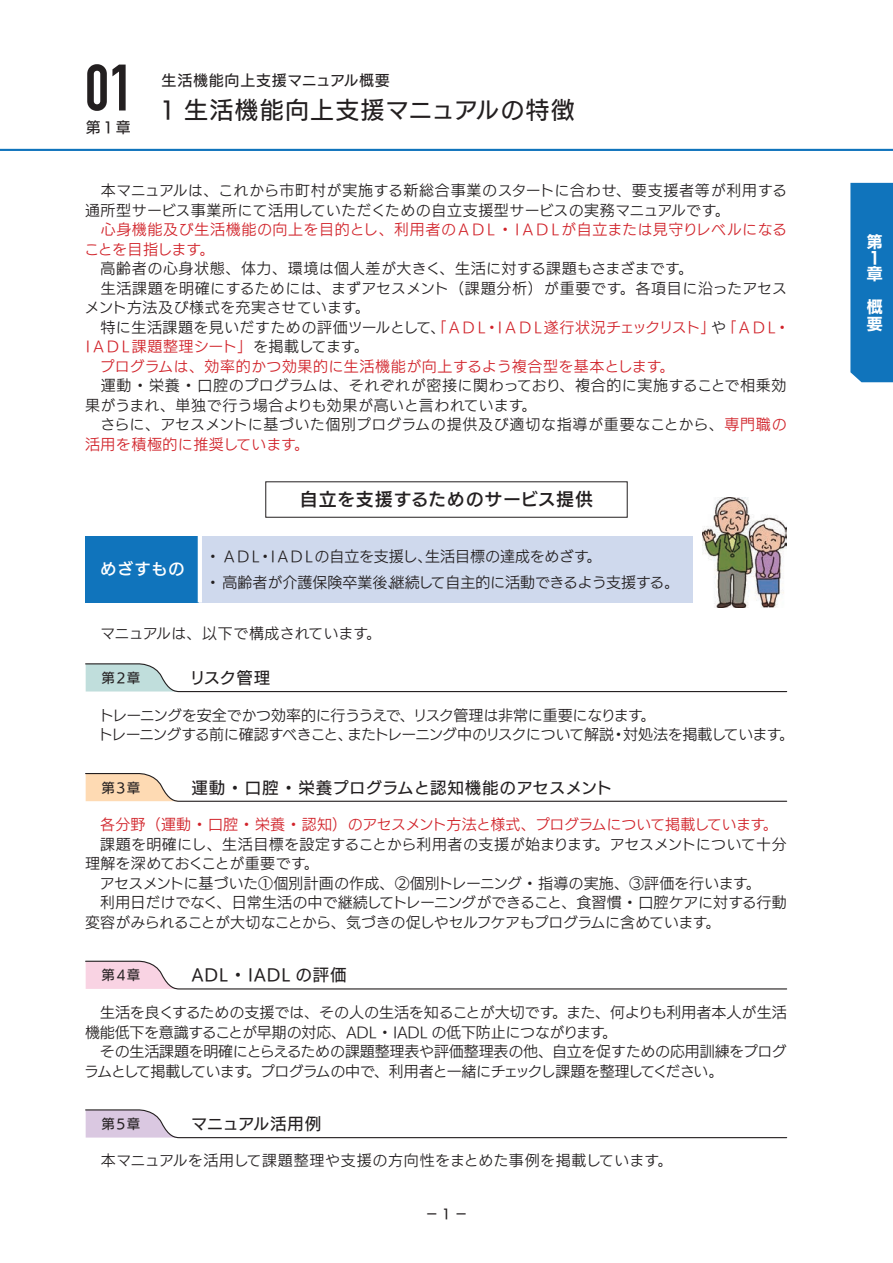
<style>
.page{position:relative;width:893px;height:1263px;background:#fff}
.page>*{position:absolute;margin:0;border:0;box-sizing:border-box;transform-origin:0 0}
.t1{font:700 64.5px "DIN Condensed";color:#231f20}
.t2{font:24px "UD Kakugo Small Pr 6 N M";letter-spacing:.05em;color:#231f20}
.t3{font:18px "UD Kakugo Small Pr 6 N DB";letter-spacing:.04em;color:#231f20}
.t4{font:16.5px "UD Kakugo Small Pr 6 N M";letter-spacing:.02em;color:#231f20}
.t5{font:16.5px "UD Kakugo Small Pr 6 N M";letter-spacing:.05em;color:#231f20}
.t6{font:16.5px "UD Kakugo Small Pr 6 N M";letter-spacing:-.05em;color:#231f20}
.t7{font:16.5px "UD Kakugo Small Pr 6 N DB";letter-spacing:.025em;color:#fff}
.t8{font:16.5px/16.2px "UD Kakugo Small Pr 6 N B";color:#fff}
.t9{font:15px/19.5px "UD Kakugo Small Pr 6 N R";letter-spacing:-.01em;color:#231f20}
.t10{font:15px/19.5px "UD Kakugo Small Pr 6 N R";letter-spacing:.03em;color:#231f20}
.t11{font:15px/19.5px "UD Kakugo Small Pr 6 N R";letter-spacing:.04em;color:#231f20}
.t12{font:15px/19.5px "UD Kakugo Small Pr 6 N R";letter-spacing:-.03em;color:#231f20}
.t13{font:15px "UD Kakugo Small Pr 6 N R";letter-spacing:-.025em;color:#d1232a}
.t14{font:15px/19.5px "UD Kakugo Small Pr 6 N R";letter-spacing:.01em;color:#d1232a}
.t15{font:15px "UD Kakugo Small Pr 6 N R";letter-spacing:-.01em;color:#d1232a}
.t16{font:15px "UD Kakugo Small Pr 6 N R";letter-spacing:.03em;color:#d1232a}
.t17{font:15px "UD Kakugo Small Pr 6 N R";letter-spacing:.02em;color:#231f20}
.t18{font:15px "UD Kakugo Small Pr 6 N M";letter-spacing:.05em;color:#231f20}
.t19{font:13.5px "UD Kakugo Small Pr 6 N M";letter-spacing:-.06em;color:#231f20}
.s1{color:#231f20}
.s2{color:#d1232a}
</style>
<div class="page">
<hr style="left:0;top:149px;width:893px;height:2px;background:#1074bc">
<div style="left:85px;top:536px;width:115px;height:66px;background:#1074bc"></div>
<div style="left:200px;top:536px;width:493px;height:66px;background:#cfd9ed"></div>
<hr style="left:198px;top:536px;width:4px;height:66px;background:#fff">
<svg style="left:85px;top:663px;width:703px;height:30px"></svg>
<svg style="left:85px;top:960px;width:703px;height:30px"></svg>
<svg style="left:85px;top:1109px;width:703px;height:30px"></svg>
<svg style="left:85px;top:773px;width:703px;height:29px"></svg>
<img style="left:703px;top:497px;width:83px;height:111px">
<div style="left:850px;top:183px;width:43px;height:199px;background:#1074bc"></div>
<h1 class="t1" style="left:85px;top:45px;width:49px">01</h1>
<p class="t18" style="left:162px;top:72px;width:230px">生活機能向上支援マニュアル概要</p>
<h2 class="t2" style="left:156px;top:97px;width:420px">１ 生活機能向上支援マニュアルの特徴</h2>
<p class="t18" style="left:86px;top:119px;width:46px">第１章</p>
<p class="t11" style="left:85px;top:182px;width:704px">　本マニュアルは、これから市町村が実施する新総合事業のスタートに合わせ、要支援者等が利用する通所型サービス事業所にて活用していただくための自立支援型サービスの実務マニュアルです。</p>
<p class="t14" style="left:84px;top:221px;width:704px;text-indent:16px">心身機能及び生活機能の向上を目的とし、利用者のＡＤＬ・ＩＡＤＬが自立または見守りレベルになることを目指します。</p>
<p class="t11" style="left:85px;top:260px;width:610px">　高齢者の心身状態、体力、環境は個人差が大きく、生活に対する課題もさまざまです。</p>
<p class="t10" style="left:85px;top:279px;width:703px">　生活課題を明確にするためには、まずアセスメント（課題分析）が重要です。各項目に沿ったアセス</p>
<p class="t17" style="left:85px;top:299px;width:287px">メント方法及び様式を充実させています。</p>
<p class="t15" style="left:85px;top:319px;width:706px"><span class="s1">　特に生活課題を見いだすための評価ツールとして、</span>「ＡＤＬ・ＩＡＤＬ遂行状況チェックリスト」<span class="s1">や</span>「ＡＤＬ・</p>
<p class="t13" style="left:81px;top:338px;width:290px">ＩＡＤＬ課題整理シート」<span class="s1">を掲載してます。</span></p>
<p class="t16" style="left:100px;top:358px;width:576px">プログラムは、効率的かつ効果的に生活機能が向上するよう複合型を基本とします。</p>
<p class="t10" style="left:85px;top:377px;width:703px">　運動・栄養・口腔のプログラムは、それぞれが密接に関わっており、複合的に実施することで相乗効果がうまれ、単独で行う場合よりも効果が高いと言われています。<br>　さらに、アセスメントに基づいた個別プログラムの提供及び適切な指導が重要なことから、<span class="s2">専門職の活用を積極的に推奨しています。</span></p>
<p class="t7" style="left:100px;top:560px;width:86px">めざすもの</p>
<p class="t3" style="left:300px;top:490px;width:295px">自立を支援するためのサービス提供</p>
<p class="t9" style="left:205px;top:543px;width:475px;line-height:26.2px">・ ＡＤＬ・ＩＡＤＬの自立を支援し、生活目標の達成をめざす。<br>・ 高齢者が介護保険卒業後、継続して自主的に活動できるよう支援する。</p>
<p class="t9" style="left:85px;top:624px;width:298px">　マニュアルは、以下で構成されています。</p>
<p class="t19" style="left:101px;top:670px;width:40px">第２章</p>
<p class="t4" style="left:189px;top:669px;width:83px">リスク管理</p>
<p class="t12" style="left:85px;top:706px;width:711px">　トレーニングを安全でかつ効率的に行ううえで、リスク管理は非常に重要になります。<br>　トレーニングする前に確認すべきこと、またトレーニング中のリスクについて解説・対処法を掲載しています。</p>
<p class="t19" style="left:101px;top:780px;width:40px">第３章</p>
<p class="t4" style="left:191px;top:778px;width:423px">運動・口腔・栄養プログラムと認知機能のアセスメント</p>
<p class="t13" style="left:100px;top:816px;width:679px">各分野（運動・口腔・栄養・認知）のアセスメント方法と様式、プログラムについて掲載しています。</p>
<p class="t9" style="left:85px;top:835px;width:703px">　課題を明確にし、生活目標を設定することから利用者の支援が始まります。アセスメントについて十分理解を深めておくことが重要です。<br>　アセスメントに基づいた①個別計画の作成、②個別トレーニング・指導の実施、③評価を行います。<br>　利用日だけでなく、日常生活の中で継続してトレーニングができること、食習慣・口腔ケアに対する行動変容がみられることが大切なことから、気づきの促しやセルフケアもプログラムに含めています。</p>
<p class="t19" style="left:101px;top:968px;width:40px">第４章</p>
<p class="t5" style="left:191px;top:966px;width:157px">ADL・IADL の評価</p>
<p class="t9" style="left:84px;top:1003px;width:704px">　生活を良くするための支援では、その人の生活を知ることが大切です。また、何よりも利用者本人が生活機能低下を意識することが早期の対応、ADL・IADL の低下防止につながります。<br>　その生活課題を明確にとらえるための課題整理表や評価整理表の他、自立を促すための応用訓練をプログラムとして掲載しています。プログラムの中で、利用者と一緒にチェックし課題を整理してください。</p>
<p class="t19" style="left:101px;top:1116px;width:40px">第５章</p>
<p class="t6" style="left:191px;top:1115px;width:132px">マニュアル活用例</p>
<p class="t10" style="left:85px;top:1150px;width:589px">　本マニュアルを活用して課題整理や支援の方向性をまとめた事例を掲載しています。</p>
<p class="t19" style="left:425px;top:1206px;width:44px">−1−</p>
<p class="t8" style="left:866px;top:234px;width:17px">第<br>１章</p>
<p class="t8" style="left:866px;top:299px;width:17px">概要</p>
</div>
